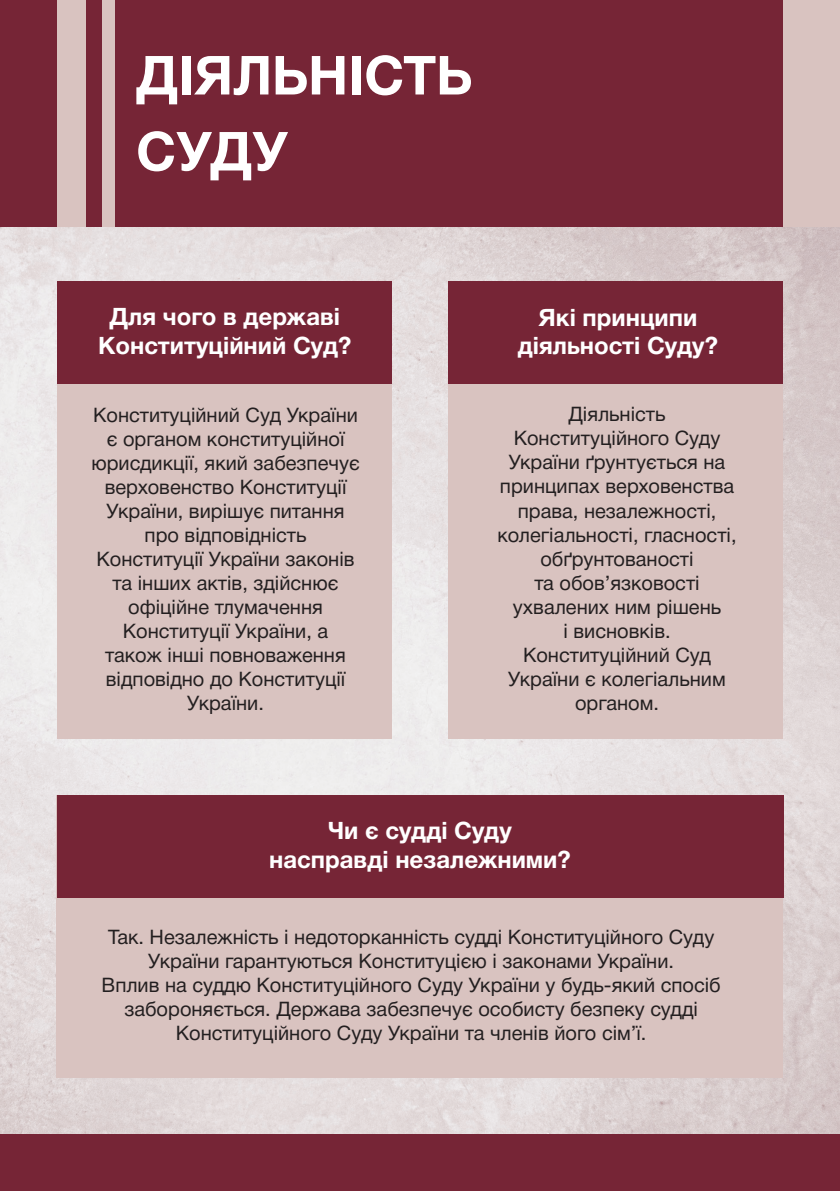
<style>
.page{position:relative;width:840px;height:1191px;background:#fff}
.page>*{position:absolute;margin:0;border:0;box-sizing:border-box;transform-origin:0 0}
.t1{font:700 54px/76px "Helvetica Neue Cyr";color:#fff}
.t2{font:700 24px/28.8px "Helvetica Neue Cyr";color:#fff;text-align:center}
.t3{font:20px/24px "Helvetica Neue Cyr";color:#231f20;text-align:center}
</style>
<div class="page">
<img style="left:0;top:226px;width:839px;height:908px">
<div style="left:0;top:1134px;width:839px;height:57px;background:#762536"></div>
<div style="left:57px;top:795px;width:725px;height:282px;background:#d9c3c0"></div>
<div style="left:448px;top:282px;width:334px;height:456px;background:#d9c3c0"></div>
<div style="left:57px;top:282px;width:334px;height:456px;background:#d9c3c0"></div>
<div style="left:0;top:0;width:839px;height:226px;background:#762536"></div>
<div style="left:57px;top:282px;width:334px;height:102px;background:#762536"></div>
<div style="left:448px;top:282px;width:334px;height:102px;background:#762536"></div>
<div style="left:57px;top:795px;width:725px;height:102px;background:#762536"></div>
<div style="left:782px;top:0;width:57px;height:226px;background:#d9c3c0"></div>
<div style="left:57px;top:0;width:29px;height:226px;background:#d9c3c0"></div>
<div style="left:102px;top:0;width:12px;height:226px;background:#d9c3c0"></div>
<h1 class="t1" style="left:136px;top:38px;width:337px">ДІЯЛЬНІСТЬ<br>СУДУ</h1>
<p class="t2" style="left:98px;top:302px;width:254px">Для чого в державі<br>Конституційний Суд?</p>
<p class="t3" style="left:91px;top:403px;width:270px">Конституційний Суд України є органом конституційної юрисдикції, який забезпечує верховенство Конституції<br>України, вирішує питання про відповідність<br>Конституції України законів та інших актів, здійснює офіційне тлумачення<br>Конституції України, а<br>також інші повноваження відповідно до Конституції<br>України.</p>
<p class="t2" style="left:517px;top:303px;width:202px">Які принципи діяльності Суду?</p>
<p class="t3" style="left:497px;top:402px;width:240px">Діяльність<br>Конституційного Суду<br>України ґрунтується на принципах верховенства права, незалежності, колегіальності, гласності, обґрунтованості<br>та обов’язковості ухвалених ним рішень<br>і висновків.<br>Конституційний Суд<br>України є колегіальним органом.</p>
<p class="t2" style="left:269px;top:816px;width:303px">Чи є судді Суду насправді незалежними?</p>
<p class="t3" style="left:102px;top:925px;width:620px">Так. Незалежність і недоторканність судді Конституційного Суду України гарантуються Конституцією і законами України.<br>Вплив на суддю Конституційного Суду України у будь-який спосіб забороняється. Держава забезпечує особисту безпеку судді Конституційного Суду України та членів його сім’ї.</p>
</div>
